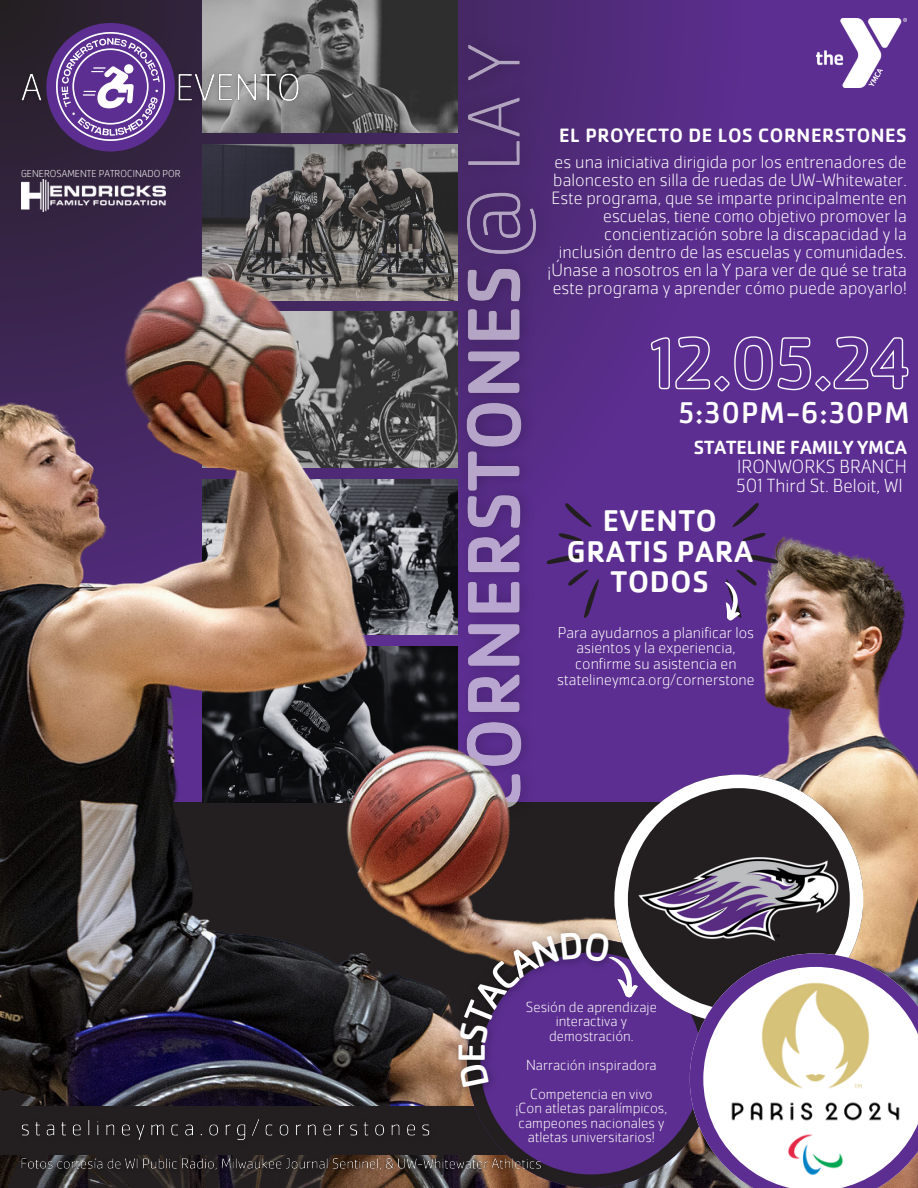
<style>
.page{position:relative;width:918px;height:1188px;background:#fff}
.page>*{position:absolute;margin:0;border:0;box-sizing:border-box;transform-origin:0 0}
.t1{font:39.3px "Cachet Pro";color:#fff}
.t2{font:500 31.05px/30.3px "Cachet Pro";letter-spacing:.03em;color:#fff;text-align:center}
.t3{font:31.05px "Cachet Pro";letter-spacing:.03em;color:#fff}
.t4{font:500 20.1px "Cachet Pro";letter-spacing:.03em;color:#fff}
.t5{font:200 19.8px "Cachet Pro";color:#fff}
.t6{font:500 19.8px "Cachet Pro";color:#fff}
.t7{font:200 18.6px/18px "Cachet Pro";letter-spacing:.005em;color:#fff;text-align:right}
.t8{font:200 16.35px/15.8px "Cachet Pro";letter-spacing:.005em;color:#fff;text-align:center}
.t9{font:200 15.3px/14.5px "Cachet Pro";letter-spacing:.005em;color:#fff;text-align:center}
.t10{font:200 10.5px "Cachet Pro";letter-spacing:.005em;color:#fff}
</style>
<div class="page">
<svg style="left:0;top:0;width:918px;height:397px;background:#502b7a"></svg>
<img style="left:203px;top:0;width:254px;height:132px">
<img style="left:203px;top:145px;width:241px;height:110px">
<img style="left:500px;top:279px;width:47px;height:118px">
<svg style="left:650px;top:336px;width:259px;height:56px;background:#70489e"></svg>
<img style="left:500px;top:397px;width:418px;height:556px">
<img style="left:0;top:255px;width:500px;height:933px">
<div style="left:0;top:1106px;width:563px;height:49px;background:#231f20"></div>
<svg style="left:467px;top:1023px;width:223px;height:165px;background:#51316d"></svg>
<svg style="left:614px;top:775px;width:249px;height:248px"></svg>
<img style="left:639px;top:858px;width:200px;height:83px">
<div style="left:46px;top:23px;width:129px;height:129px;background:#5c2e91;border-radius:50%"></div>
<img style="left:56px;top:33px;width:108px;height:108px">
<img style="left:21px;top:179px;width:144px;height:33px">
<svg style="left:690px;top:953px;width:228px;height:235px"></svg>
<img style="left:728px;top:979px;width:175px;height:200px">
<img style="left:817px;top:18px;width:90px;height:69px">
<svg style="left:729px;top:498px;width:37px;height:46px;background:#542c82"></svg>
<svg style="left:558px;top:498px;width:37px;height:47px;background:#542c82"></svg>
<svg style="left:546px;top:553px;width:59px;height:66px;background:#562c85"></svg>
<img style="left:9px;top:62px;width:44px;height:54px">
<img style="left:167px;top:62px;width:147px;height:56px">
<img style="left:444px;top:19px;width:121px;height:260px">
<img style="left:391px;top:867px;width:266px;height:262px">
<img style="left:16px;top:1151px;width:532px;height:27px">
<img style="left:16px;top:1109px;width:424px;height:43px">
<svg style="left:720px;top:553px;width:59px;height:68px;background:#6a4688"></svg>
<svg style="left:459px;top:1063px;width:30px;height:24px"></svg>
<svg style="left:459px;top:931px;width:182px;height:112px;background:#614174"></svg>
<p class="t10" style="left:21px;top:166px;width:161px">GENEROSAMENTE PATROCINADO POR</p>
<p class="t4" style="left:559px;top:123px;width:349px">EL PROYECTO DE LOS CORNERSTONES</p>
<p class="t7" style="left:548px;top:152px;width:361px">es una iniciativa dirigida por los entrenadores de baloncesto en silla de ruedas de UW-Whitewater.<br>Este programa, que se imparte principalmente en escuelas, tiene como objetivo promover la concientización sobre la discapacidad y la inclusión dentro de las escuelas y comunidades. ¡Únase a nosotros en la Y para ver de qué se trata este programa y aprender cómo puede apoyarlo!</p>
<p class="t3" style="left:678px;top:393px;width:233px">5:30PM-6:30PM</p>
<p class="t6" style="left:694px;top:435px;width:214px">STATELINE FAMILY YMCA</p>
<p class="t5" style="left:737px;top:454px;width:171px">IRONWORKS BRANCH</p>
<p class="t5" style="left:736px;top:473px;width:168px">501 Third St. Beloit, WI</p>
<p class="t2" style="left:567px;top:506px;width:188px">EVENTO<br>GRATIS PARA<br>TODOS</p>
<p class="t8" style="left:557px;top:624px;width:199px">Para ayudarnos a planificar los asientos y la experiencia, confirme su asistencia en statelineymca.org/cornerstone</p>
<p class="t1" style="left:447px;top:1063px;width:22px;rotate:-90deg">E</p>
<p class="t9" style="left:526px;top:999px;width:133px">Sesión de aprendizaje interactiva y demostración.</p>
<p class="t9" style="left:526px;top:1057px;width:132px">Narración inspiradora</p>
<h6 class="t9" style="left:530px;top:1086px;width:124px">Competencia en vivo</h6>
<p class="t9" style="left:516px;top:1101px;width:153px">¡Con atletas paralímpicos, campeones nacionales y atletas universitarios!</p>
</div>
